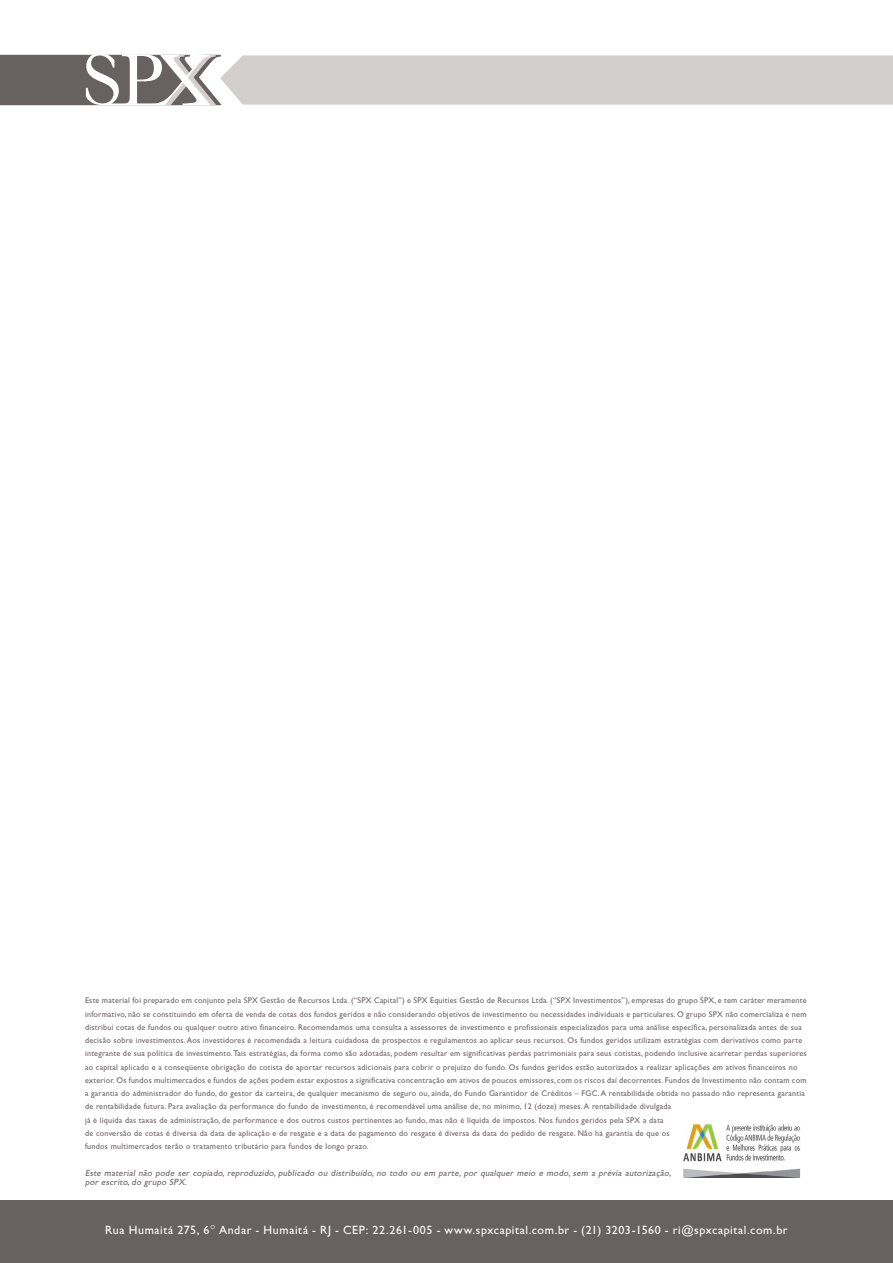
<style>
.page{position:relative;width:893px;height:1263px;background:#fff}
.page>*{position:absolute;margin:0;border:0;box-sizing:border-box;transform-origin:0 0}
.t1{font:12px "Gill Sans";letter-spacing:.05em;color:#fff}
.t2{font:italic 9px/9px "Gill Sans";color:#686162}
.t3{font:8.25px/13.2px "Gill Sans";letter-spacing:.03em;color:#686162}
</style>
<div class="page">
<div style="left:0;top:1200px;width:893px;height:63px;background:#686162"></div>
<img style="left:684px;top:1121px;width:117px;height:57px">
<svg style="left:0;top:54px;width:893px;height:51px;background:#c4c0c0"></svg>
<p class="t3" style="left:85px;top:994px;width:723px">Este material foi preparado em conjunto pela SPX Gestão de Recursos Ltda. (“SPX Capital”) e SPX Equities Gestão de Recursos Ltda. (“SPX Investimentos”), empresas do grupo SPX, e tem caráter meramente informativo, não se constituindo em oferta de venda de cotas dos fundos geridos e não considerando objetivos de investimento ou necessidades individuais e particulares. O grupo SPX não comercializa e nem distribui cotas de fundos ou qualquer outro ativo financeiro. Recomendamos uma consulta a assessores de investimento e profissionais especializados para uma análise específica, personalizada antes de sua decisão sobre investimentos. Aos investidores é recomendada a leitura cuidadosa de prospectos e regulamentos ao aplicar seus recursos. Os fundos geridos utilizam estratégias com derivativos como parte integrante de sua política de investimento. Tais estratégias, da forma como são adotadas, podem resultar em significativas perdas patrimoniais para seus cotistas, podendo inclusive acarretar perdas superiores ao capital aplicado e a conseqüente obrigação do cotista de aportar recursos adicionais para cobrir o prejuízo do fundo. Os fundos geridos estão autorizados a realizar aplicações em ativos financeiros no exterior. Os fundos multimercados e fundos de ações podem estar expostos a significativa concentração em ativos de poucos emissores, com os riscos daí decorrentes. Fundos de Investimento não contam com a garantia do administrador do fundo, do gestor da carteira, de qualquer mecanismo de seguro ou, ainda, do Fundo Garantidor de Créditos – FGC. A rentabilidade obtida no passado não representa garantia de rentabilidade futura. Para avaliação da performance do fundo de investimento, é recomendável uma análise de, no mínimo, 12 (doze) meses. A rentabilidade divulgada<br>já é líquida das taxas de administração, de performance e dos outros custos pertinentes ao fundo, mas não é líquida de impostos. Nos fundos geridos pela SPX a data<br>de conversão de cotas é diversa da data de aplicação e de resgate e a data de pagamento do resgate é diversa da data do pedido de resgate. Não há garantia de que os<br>fundos multimercados terão o tratamento tributário para fundos de longo prazo.</p>
<p class="t2" style="left:85px;top:1168px;width:589px">Este material não pode ser copiado, reproduzido, publicado ou distribuído, no todo ou em parte, por qualquer meio e modo, sem a prévia autorização, por escrito,do grupo SPX.</p>
<h1 class="t1" style="left:105px;top:1223px;width:684px">Rua Humaitá 275, 6<sup>o</sup> Andar - Humaitá - RJ - CEP: 22.261-005 - www.spxcapital.com.br - (21) 3203-1560 - ri@spxcapital.com.br</h1>
</div>
